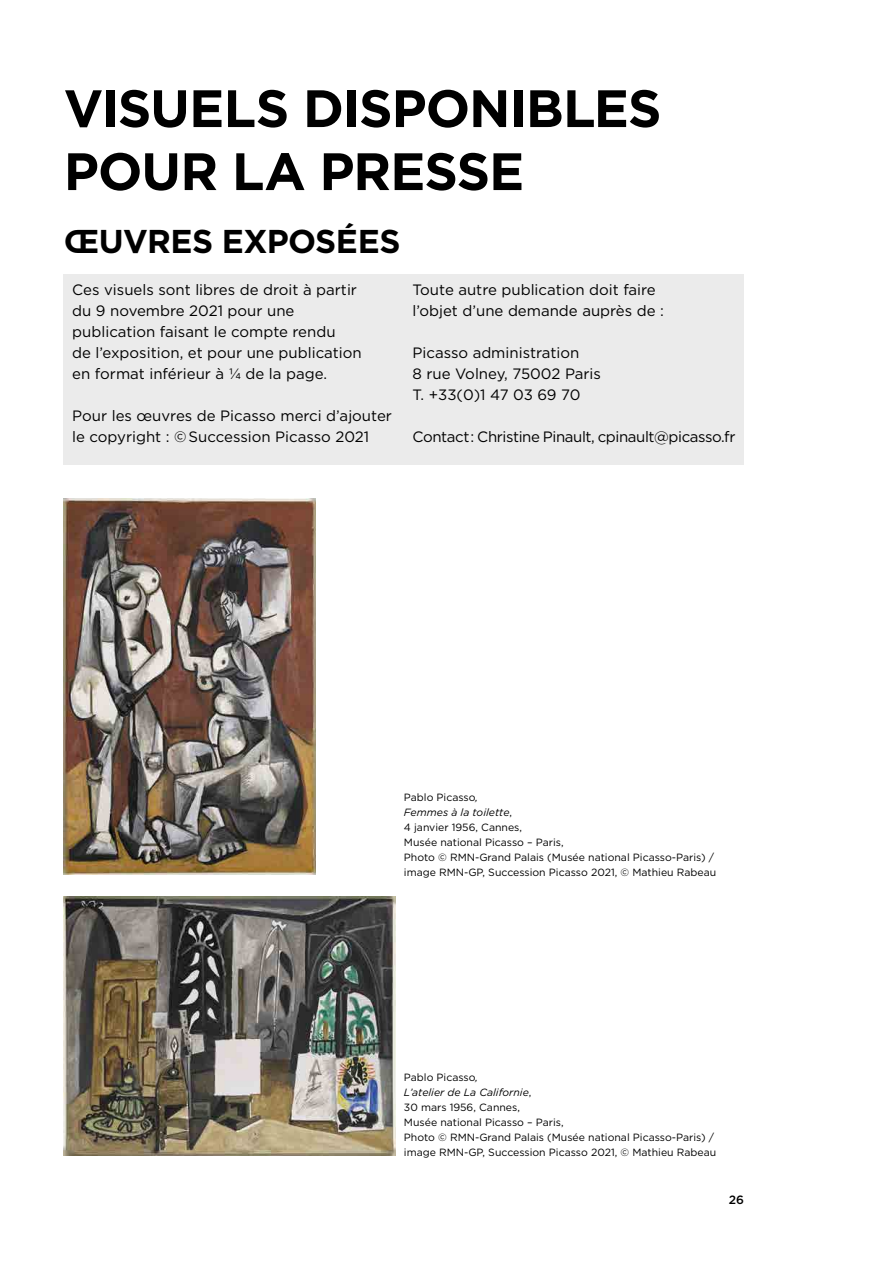
<style>
.page{position:relative;width:893px;height:1263px;background:#fff}
.page>*{position:absolute;margin:0;border:0;box-sizing:border-box;transform-origin:0 0}
.titre_chap{font:700 52.5px/63px "Gotham";letter-spacing:-.02em;color:#000}
.section_chap{font:700 33px "Gotham";letter-spacing:-.015em;color:#000}
.t1{font:15px/21px "Gotham";color:#000}
.t2{font:15px "Gotham";letter-spacing:-.025em;color:#000}
.t3{font:500 12px "Gotham";color:#000}
.t4{font:10.5px/15px "Gotham";color:#000}
.t5{font:italic 10.5px "Gotham";color:#000}
.s1{font-style:italic}
.s2{font-style:normal}
</style>
<div class="page">
<img style="left:64px;top:498px;width:251px;height:377px">
<img style="left:64px;top:897px;width:331px;height:259px">
<div style="left:64px;top:274px;width:680px;height:190px;background:#ebebeb"></div>
<p class="titre_chap" style="left:64px;top:77px;width:599px">VISUELS DISPONIBLES<br>POUR LA PRESSE</p>
<p class="section_chap" style="left:64px;top:219px;width:338px">ŒUVRES EXPOSÉES</p>
<p class="t1" style="left:72px;top:279px;width:286px">Ces visuels sont libres de droit à partir du 9 novembre 2021 pour une</p>
<p class="t1" style="left:72px;top:321px;width:265px">publication faisant le compte rendu</p>
<p class="t1" style="left:72px;top:342px;width:291px">de l’exposition, et pour une publication</p>
<p class="t1" style="left:72px;top:363px;width:256px">en format inférieur à ¼ de la page.</p>
<p class="t1" style="left:72px;top:405px;width:321px">Pour les œuvres de Picasso merci d’ajouter</p>
<p class="t1" style="left:72px;top:426px;width:299px">le copyright : © Succession Picasso 2021</p>
<p class="t1" style="left:412px;top:279px;width:245px">Toute autre publication doit faire</p>
<p class="t1" style="left:412px;top:300px;width:253px">l’objet d’une demande auprès de :</p>
<p class="t1" style="left:412px;top:342px;width:168px">Picasso administration</p>
<p class="t1" style="left:412px;top:363px;width:190px">8 rue Volney, 75002 Paris</p>
<p class="t1" style="left:412px;top:384px;width:170px">T. +33(0)1 47 03 69 70</p>
<p class="t2" style="left:412px;top:427px;width:324px">Contact : Christine Pinault, cpinault@picasso.fr</p>
<p class="t4" style="left:404px;top:789px;width:76px">Pablo Picasso<span class="s1">,</span></p>
<p class="t5" style="left:404px;top:805px;width:110px">Femmes à la toilette<span class="s2">,</span></p>
<p class="t4" style="left:404px;top:819px;width:120px">4 janvier 1956, Cannes,</p>
<p class="t4" style="left:404px;top:834px;width:161px">Musée national Picasso – Paris,</p>
<p class="t4" style="left:404px;top:849px;width:314px">Photo © RMN-Grand Palais (Musée national Picasso-Paris) / image RMN-GP, Succession Picasso 2021, © Mathieu Rabeau</p>
<p class="t4" style="left:404px;top:1069px;width:76px">Pablo Picasso<span class="s1">,</span></p>
<p class="t5" style="left:404px;top:1085px;width:129px">L’atelier de La Californie<span class="s2">,</span></p>
<p class="t4" style="left:404px;top:1099px;width:118px">30 mars 1956, Cannes,</p>
<p class="t4" style="left:404px;top:1114px;width:161px">Musée national Picasso – Paris,</p>
<p class="t4" style="left:404px;top:1129px;width:314px">Photo © RMN-Grand Palais (Musée national Picasso-Paris) / image RMN-GP, Succession Picasso 2021, © Mathieu Rabeau</p>
<p class="t3" style="left:729px;top:1191px;width:17px">26</p>
</div>
